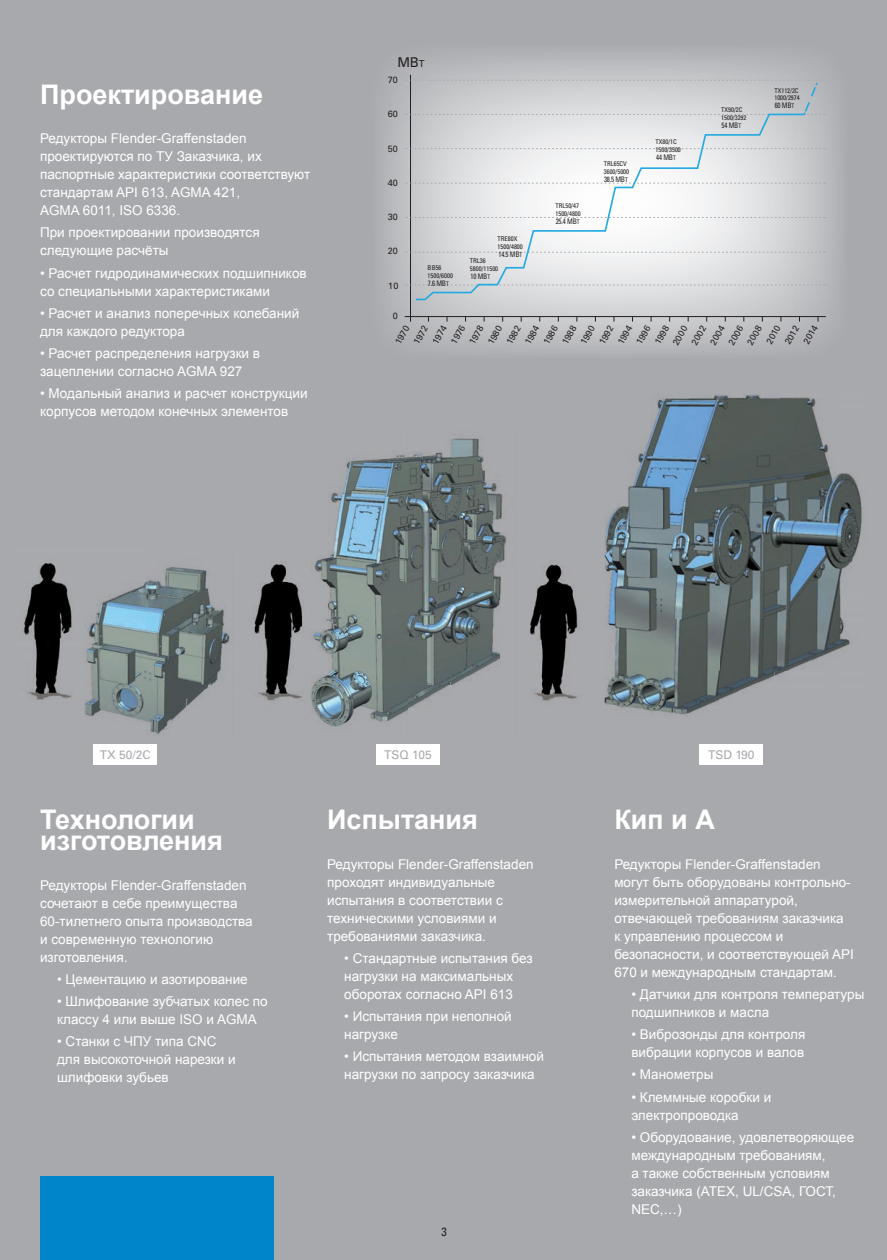
<style>
.page{position:relative;width:887px;height:1260px;background:#a8a9ad}
.page>*{position:absolute;margin:0;border:0;box-sizing:border-box;transform-origin:0 0}
.t1{font:700 27px/21px "Arial";color:#fff}
.t2{font:13.5px/18px "Arial";color:#fff}
.t3{font:13.5px "Univers";color:#231f20}
.t4{font:12px "Univers";color:#a8a9ad}
.t5{font:condensed 12px "Univers";color:#231f20}
.t6{font:9.15px "Univers";color:#231f20}
.t7{font:condensed 7.65px "Univers";letter-spacing:-.03em;color:#231f20;scale:.9 1}
.t8{font:condensed 6.6px/7.9px "Univers";color:#231f20}
.s1{font-size:9.45px}
.s2{font-size:6.3px}
</style>
<div class="page">
<img style="left:385px;top:55px;width:452px;height:296px">
<div style="left:40px;top:1177px;width:234px;height:83px;background:#0084ca"></div>
<img style="left:22px;top:563px;width:208px;height:172px">
<img style="left:254px;top:438px;width:253px;height:289px">
<img style="left:530px;top:395px;width:332px;height:321px">
<div style="left:93px;top:744px;width:64px;height:21px;background:#fff"></div>
<div style="left:376px;top:744px;width:64px;height:21px;background:#fff"></div>
<div style="left:699px;top:744px;width:64px;height:21px;background:#fff"></div>
<hr style="left:405px;top:316px;width:421px;height:1px;background:#231f20">
<hr style="left:410px;top:75px;width:1px;height:247px;background:#231f20">
<svg style="left:405px;top:285px;width:421px;height:1px"></svg>
<svg style="left:405px;top:252px;width:421px;height:1px"></svg>
<svg style="left:405px;top:217px;width:421px;height:1px"></svg>
<svg style="left:405px;top:183px;width:421px;height:1px"></svg>
<svg style="left:405px;top:148px;width:421px;height:1px"></svg>
<svg style="left:405px;top:80px;width:421px;height:37px;background:#cacbcd"></svg>
<svg style="left:414px;top:113px;width:392px;height:188px;background:#e0e3e5"></svg>
<h1 class="t1" style="left:40px;top:85px;width:224px">Проектирование</h1>
<p class="t2" style="left:40px;top:130px;width:272px">Редукторы Flender-Graffenstaden проектируются по ТУ Заказчика, их паспортные характеристики соответствуют стандартам API 613, AGMA 421,<br>AGMA 6011, ISO 6336.</p>
<p class="t2" style="left:40px;top:224px;width:221px">При проектировании производятся следующие расчёты</p>
<p class="t2" style="left:40px;top:264px;width:268px">• Расчет гидродинамических подшипников со специальными характеристиками</p>
<p class="t2" style="left:40px;top:304px;width:261px">• Расчет и анализ поперечных колебаний для каждого редуктора</p>
<p class="t2" style="left:40px;top:344px;width:221px">• Расчет распределения нагрузки в зацеплении согласно AGMA 927</p>
<p class="t2" style="left:40px;top:385px;width:269px">• Модальный анализ и расчет конструкции корпусов методом конечных элементов</p>
<p class="t3" style="left:397px;top:54px;width:29px">MB<span class="s1">T</span></p>
<p class="t6" style="left:388px;top:74px;width:12px">70</p>
<p class="t6" style="left:388px;top:109px;width:12px">60</p>
<p class="t8" style="left:721px;top:106px;width:27px">TX90/2C<br>1500/3292</p>
<p class="t7" style="left:721px;top:121px;width:23px">54 MB<span class="s2">T</span></p>
<p class="t8" style="left:774px;top:86px;width:27px">TX112/2C<br>1000/2974</p>
<p class="t7" style="left:774px;top:101px;width:23px">60 MB<span class="s2">T</span></p>
<p class="t6" style="left:388px;top:143px;width:12px">50</p>
<p class="t6" style="left:388px;top:177px;width:12px">40</p>
<p class="t8" style="left:604px;top:160px;width:27px">TRL65CV<br>3600/5000</p>
<p class="t7" style="left:604px;top:174px;width:28px">38.5 MB<span class="s2">T</span></p>
<p class="t8" style="left:655px;top:138px;width:27px">TX80/1C<br>1500/3500</p>
<p class="t7" style="left:656px;top:153px;width:23px">44 MB<span class="s2">T</span></p>
<p class="t6" style="left:388px;top:211px;width:12px">30</p>
<p class="t8" style="left:555px;top:202px;width:27px">TRL50/47<br>1500/4800</p>
<p class="t7" style="left:556px;top:217px;width:28px">25.4 MB<span class="s2">T</span></p>
<p class="t6" style="left:388px;top:246px;width:12px">20</p>
<p class="t8" style="left:427px;top:264px;width:27px">BB56<br>1500/6000</p>
<p class="t8" style="left:497px;top:235px;width:27px">TRE80X<br>1500/4800</p>
<p class="t7" style="left:498px;top:250px;width:28px">14.5 MB<span class="s2">T</span></p>
<p class="t8" style="left:470px;top:256px;width:30px">TRL36<br>5800/11500</p>
<p class="t7" style="left:470px;top:271px;width:23px">10 MB<span class="s2">T</span></p>
<p class="t6" style="left:388px;top:280px;width:12px">10</p>
<p class="t7" style="left:428px;top:279px;width:25px">7.6 MB<span class="s2">T</span></p>
<p class="t6" style="left:393px;top:310px;width:7px">0</p>
<p class="t6" style="left:392px;top:341px;width:21px;rotate:-60deg">1970</p>
<p class="t6" style="left:411px;top:341px;width:21px;rotate:-60deg">1972</p>
<p class="t6" style="left:430px;top:340px;width:21px;rotate:-60deg">1974</p>
<p class="t6" style="left:448px;top:340px;width:21px;rotate:-60deg">1976</p>
<p class="t6" style="left:467px;top:341px;width:21px;rotate:-60deg">1978</p>
<p class="t6" style="left:485px;top:341px;width:21px;rotate:-60deg">1980</p>
<p class="t6" style="left:504px;top:341px;width:21px;rotate:-60deg">1982</p>
<p class="t6" style="left:522px;top:341px;width:21px;rotate:-60deg">1984</p>
<p class="t6" style="left:541px;top:341px;width:21px;rotate:-60deg">1986</p>
<p class="t6" style="left:559px;top:341px;width:21px;rotate:-60deg">1988</p>
<p class="t6" style="left:578px;top:341px;width:21px;rotate:-60deg">1990</p>
<p class="t6" style="left:596px;top:341px;width:21px;rotate:-60deg">1992</p>
<p class="t6" style="left:615px;top:341px;width:21px;rotate:-60deg">1994</p>
<p class="t6" style="left:633px;top:341px;width:21px;rotate:-60deg">1996</p>
<p class="t6" style="left:652px;top:341px;width:21px;rotate:-60deg">1998</p>
<p class="t6" style="left:670px;top:342px;width:22px;rotate:-60deg">2000</p>
<p class="t6" style="left:689px;top:341px;width:22px;rotate:-60deg">2002</p>
<p class="t6" style="left:707px;top:341px;width:22px;rotate:-60deg">2004</p>
<p class="t6" style="left:726px;top:341px;width:22px;rotate:-60deg">2006</p>
<p class="t6" style="left:744px;top:341px;width:22px;rotate:-60deg">2008</p>
<p class="t6" style="left:763px;top:340px;width:21px;rotate:-60deg">2010</p>
<p class="t6" style="left:782px;top:341px;width:21px;rotate:-60deg">2012</p>
<p class="t6" style="left:800px;top:340px;width:21px;rotate:-60deg">2014</p>
<p class="t4" style="left:100px;top:747px;width:52px">TX 50/2C</p>
<p class="t4" style="left:384px;top:747px;width:49px">TSQ 105</p>
<p class="t4" style="left:708px;top:747px;width:48px">TSD 190</p>
<h1 class="t1" style="left:40px;top:810px;width:184px">Технологии изготовления</h1>
<p class="t2" style="left:40px;top:876px;width:214px">Редукторы Flender-Graffenstaden сочетают в себе преимущества<br>60-тилетнего опыта производства и современную технологию изготовления.</p>
<p class="t2" style="left:57px;top:970px;width:192px">• Цементацию и азотирование</p>
<p class="t2" style="left:57px;top:992px;width:212px">• Шлифование зубчатых колес по классу 4 или выше ISO и AGMA</p>
<p class="t2" style="left:57px;top:1033px;width:180px">• Станки с ЧПУ типа CNC для высокоточной нарезки и шлифовки зубьев</p>
<h1 class="t1" style="left:327px;top:810px;width:152px">Испытания</h1>
<p class="t2" style="left:327px;top:855px;width:208px">Редукторы Flender-Graffenstaden проходят индивидуальные испытания в соответствии с техническими условиями и требованиями заказчика.</p>
<p class="t2" style="left:344px;top:949px;width:190px">• Стандартные испытания без нагрузки на максимальных оборотах согласно API 613</p>
<p class="t2" style="left:344px;top:1007px;width:169px">• Испытания при неполной нагрузке</p>
<p class="t2" style="left:344px;top:1048px;width:201px">• Испытания методом взаимной нагрузки по запросу заказчика</p>
<p class="t5" style="left:441px;top:1224px;width:7px">3</p>
<h1 class="t1" style="left:614px;top:810px;width:102px">Кип и А</h1>
<p class="t2" style="left:614px;top:855px;width:241px">Редукторы Flender-Graffenstaden могут быть оборудованы контрольно&shy;измерительной аппаратурой, отвечающей требованиям заказчика<br>к управлению процессом и безопасности, и соответствующей API 670 и международным стандартам.</p>
<p class="t2" style="left:631px;top:985px;width:234px">• Датчики для контроля температуры подшипников и масла</p>
<p class="t2" style="left:631px;top:1025px;width:175px">• Виброзонды для контроля вибрации корпусов и валов</p>
<p class="t2" style="left:631px;top:1066px;width:84px">• Манометры</p>
<p class="t2" style="left:631px;top:1088px;width:141px">• Клеммные коробки и электропроводка</p>
<p class="t2" style="left:631px;top:1128px;width:224px">• Оборудование, удовлетворяющее международным требованиям,<br>а также собственным условиям заказчика (ATEX, UL/CSA, ГОСТ,<br>NEC,…)</p>
</div>
